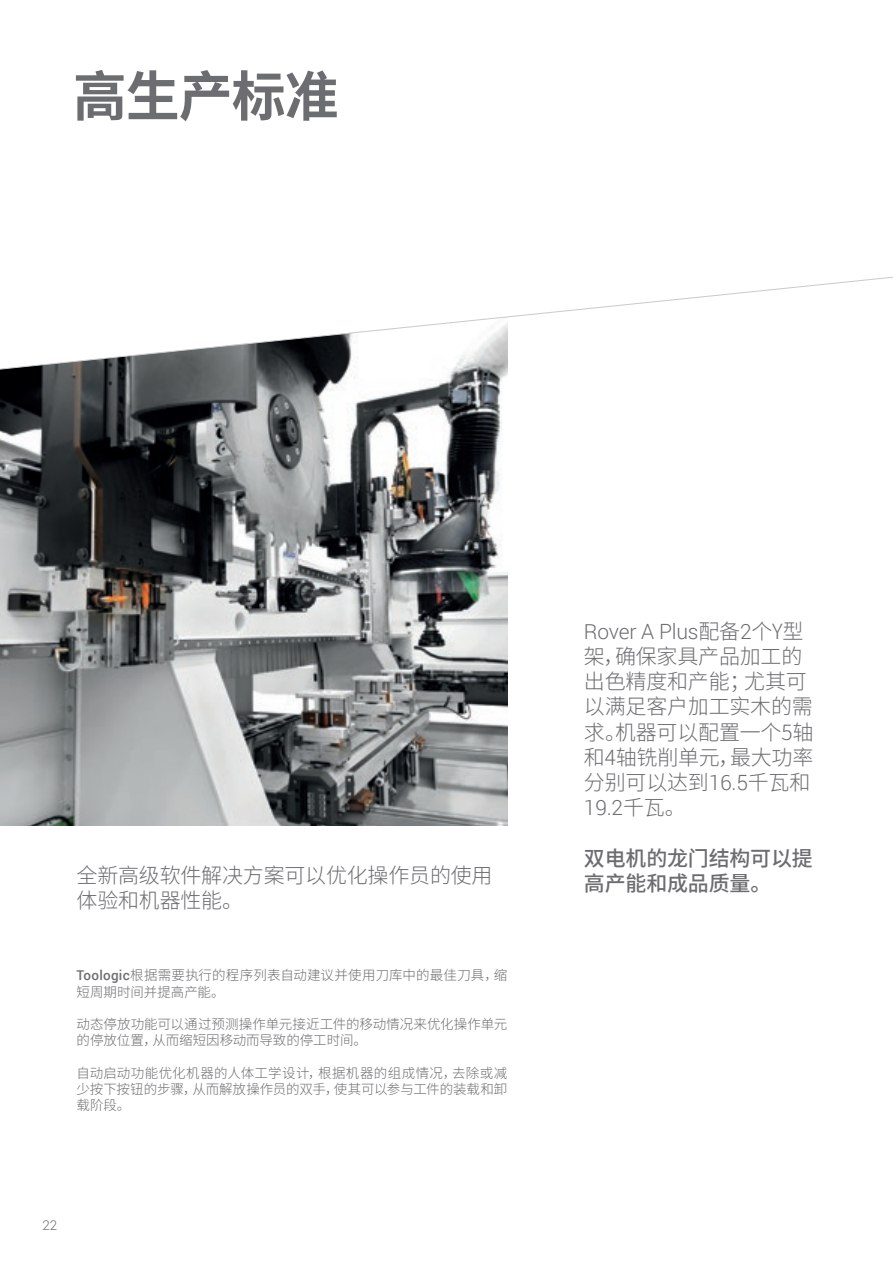
<style>
.page{position:relative;width:893px;height:1263px;background:#fff}
.page>*{position:absolute;margin:0;border:0;box-sizing:border-box;transform-origin:0 0}
.t1{font:700 54px "Noto Sans CJ Ksc";letter-spacing:-.02em;color:#6c6d70}
.t2{font:300 21px/25.2px "Noto Sans CJ Ksc";letter-spacing:-.01em;color:#6c6d70}
.t3{font:500 21px "Noto Sans CJ Ksc";letter-spacing:-.01em;color:#6c6d70}
.t4{font:300 13.5px/16.2px "Noto Sans CJ Ksc";color:#6c6d70}
.t5{font:300 13.5px "Roboto";color:#6c6d70}
.s1{font-family:"Roboto"}
.s2{font-family:"Roboto";font-weight:500}
</style>
<div class="page">
<img style="left:0;top:371px;width:507px;height:454px">
<svg style="left:0;top:276px;width:893px;height:95px"></svg>
<p class="t1" style="left:73px;top:66px;width:267px">高生产标准</p>
<p class="t2" style="left:584px;top:619px;width:231px"><span class="s1">Rover A Plus</span>配备<span class="s1">2</span>个Y型架，确保家具产品加工的出色精度和产能；尤其可以满足客户加工实木的需求。机器可以配置一个5轴和4轴铣削单元，最大功率分别可以达到<span class="s1">16.5</span>千瓦和<br><span class="s1">19.2</span>千瓦。</p>
<p class="t3" style="left:584px;top:846px;width:230px">双电机的龙门结构可以提</p>
<p class="t2" style="left:77px;top:863px;width:418px">全新高级软件解决方案可以优化操作员的使用</p>
<p class="t3" style="left:584px;top:871px;width:189px">高产能和成品质量。</p>
<p class="t2" style="left:77px;top:888px;width:168px">体验和机器性能。</p>
<p class="t4" style="left:77px;top:968px;width:432px"><span class="s2">Toologic</span>根据需要执行的程序列表自动建议并使用刀库中的最佳刀具，缩短周期时间并提高产能。</p>
<p class="t4" style="left:77px;top:1016px;width:432px">动态停放功能可以通过预测操作单元接近工件的移动情况来优化操作单元的停放位置，从而缩短因移动而导致的停工时间。</p>
<p class="t4" style="left:77px;top:1065px;width:432px;text-align:justify">自动启动功能优化机器的人体工学设计，根据机器的组成情况，去除或减少按下按钮的步骤，从而解放操作员的双手，使其可以参与工件的装载和卸载阶段。</p>
<p class="t5" style="left:42px;top:1215px;width:16px">22</p>
</div>
